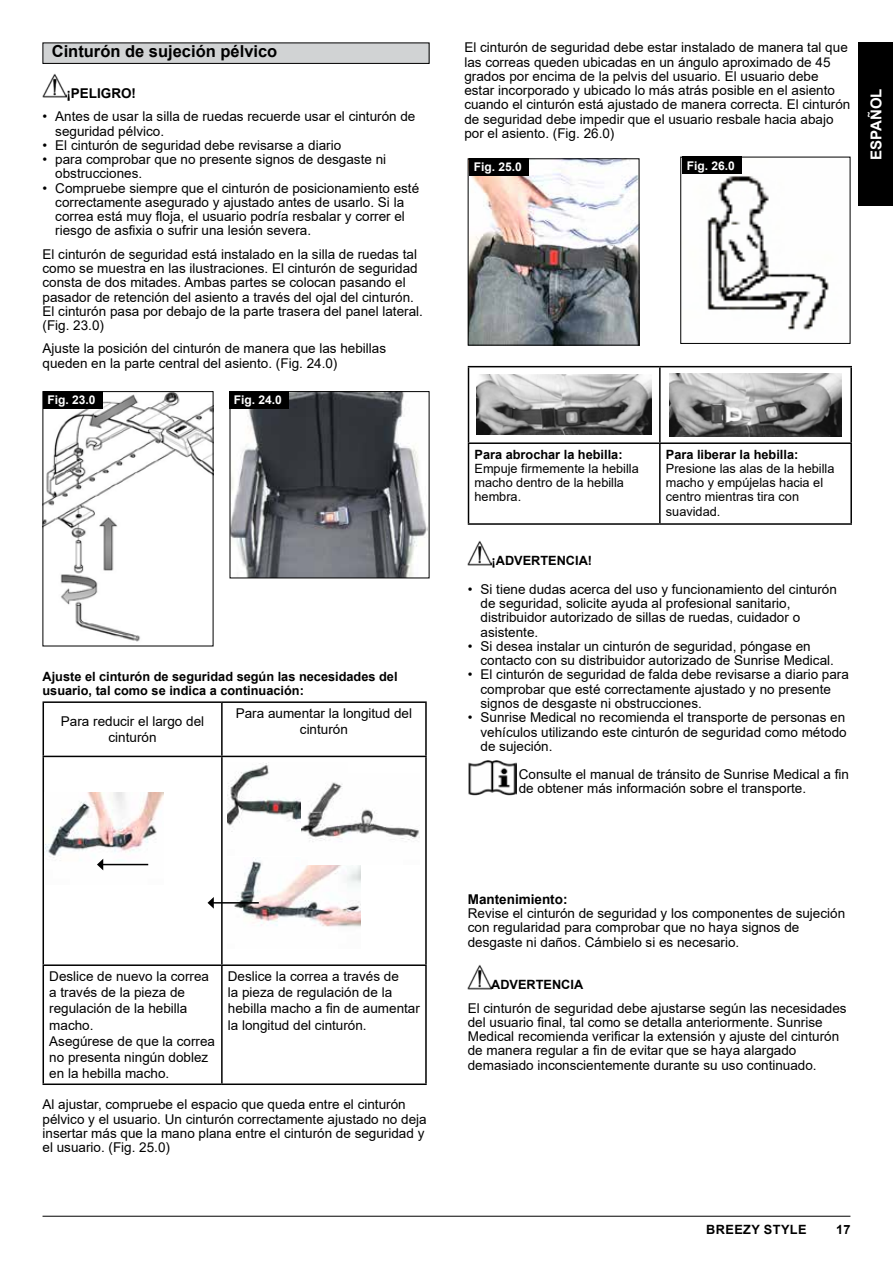
<style>
.page{position:relative;width:893px;height:1263px;background:#fff}
.page>*{position:absolute;margin:0;border:0;box-sizing:border-box;transform-origin:0 0}
.t1{font:700 16.5px "Arial";color:#000}
.t2{font:700 15px "Arial";color:#fff}
.t3{font:13.5px/14.2px "Arial";color:#000}
.t4{font:700 13.5px "Arial";color:#000}
.t5{font:700 12.75px/14.2px "Arial";color:#000}
.t6{font:12.75px/14.2px "Arial";color:#000}
.t7{font:700 12.75px "Arial";letter-spacing:.035em;color:#000}
.t8{font:700 12px "Arial";color:#fff}
</style>
<div class="page">
<hr style="left:43px;top:1216px;width:807px;height:1px;background:#000">
<div style="left:859px;top:43px;width:34px;height:163px;background:#000"></div>
<img style="left:43px;top:73px;width:23px;height:25px">
<div style="left:43px;top:43px;width:386px;height:20px;background:#d1d3d4"></div>
<div style="left:43px;top:43px;width:386px;height:21px;border:1px solid #000"></div>
<img style="left:45px;top:393px;width:166px;height:249px">
<div style="left:43px;top:391px;width:60px;height:17px;background:#000"></div>
<img style="left:232px;top:393px;width:195px;height:183px">
<div style="left:230px;top:391px;width:199px;height:187px;border:1px solid #000"></div>
<div style="left:230px;top:391px;width:59px;height:17px;background:#000"></div>
<hr style="left:43px;top:701px;width:179px;height:2px;background:#000">
<hr style="left:43px;top:703px;width:1px;height:53px;background:#000">
<hr style="left:222px;top:701px;width:205px;height:2px;background:#000">
<hr style="left:221px;top:703px;width:2px;height:53px;background:#000">
<hr style="left:425px;top:703px;width:2px;height:53px;background:#000">
<hr style="left:43px;top:756px;width:179px;height:1px;background:#000">
<hr style="left:43px;top:757px;width:1px;height:207px;background:#000">
<hr style="left:222px;top:756px;width:205px;height:1px;background:#000">
<hr style="left:221px;top:757px;width:2px;height:207px;background:#000">
<hr style="left:425px;top:757px;width:2px;height:207px;background:#000">
<hr style="left:43px;top:964px;width:179px;height:2px;background:#000">
<hr style="left:43px;top:966px;width:1px;height:117px;background:#000">
<hr style="left:222px;top:964px;width:205px;height:2px;background:#000">
<hr style="left:221px;top:966px;width:2px;height:117px;background:#000">
<hr style="left:425px;top:966px;width:2px;height:117px;background:#000">
<hr style="left:43px;top:1083px;width:179px;height:2px;background:#000">
<hr style="left:222px;top:1083px;width:205px;height:2px;background:#000">
<img style="left:228px;top:762px;width:73px;height:70px">
<img style="left:228px;top:859px;width:132px;height:68px">
<img style="left:301px;top:782px;width:119px;height:82px">
<img style="left:45px;top:792px;width:119px;height:79px">
<hr style="left:103px;top:864px;width:45px;height:1px;background:#000">
<svg style="left:97px;top:859px;width:6px;height:11px"></svg>
<hr style="left:213px;top:902px;width:46px;height:1px;background:#000">
<svg style="left:207px;top:897px;width:7px;height:12px"></svg>
<img style="left:470px;top:160px;width:167px;height:183px">
<div style="left:468px;top:158px;width:171px;height:187px;border:1px solid #000"></div>
<div style="left:469px;top:158px;width:60px;height:17px;background:#000"></div>
<hr style="left:468px;top:366px;width:192px;height:1px;background:#000">
<hr style="left:468px;top:367px;width:1px;height:75px;background:#000">
<hr style="left:660px;top:366px;width:192px;height:1px;background:#000">
<hr style="left:659px;top:367px;width:2px;height:75px;background:#000">
<hr style="left:850px;top:367px;width:2px;height:75px;background:#000">
<hr style="left:468px;top:442px;width:192px;height:2px;background:#000">
<hr style="left:468px;top:444px;width:1px;height:79px;background:#000">
<hr style="left:660px;top:442px;width:192px;height:2px;background:#000">
<hr style="left:659px;top:444px;width:2px;height:79px;background:#000">
<hr style="left:850px;top:444px;width:2px;height:79px;background:#000">
<hr style="left:468px;top:523px;width:192px;height:2px;background:#000">
<hr style="left:660px;top:523px;width:192px;height:2px;background:#000">
<img style="left:477px;top:375px;width:174px;height:60px">
<img style="left:669px;top:373px;width:172px;height:64px">
<img style="left:468px;top:541px;width:24px;height:24px">
<img style="left:468px;top:760px;width:49px;height:36px">
<img style="left:707px;top:176px;width:122px;height:154px">
<div style="left:682px;top:157px;width:60px;height:17px;background:#000"></div>
<img style="left:468px;top:965px;width:24px;height:24px">
<p class="t1" style="left:52px;top:40px;width:227px">Cinturón de sujeción pélvico</p>
<p class="t4" style="left:66px;top:84px;width:71px">¡PELIGRO!</p>
<p class="t3" style="left:55px;top:109px;width:362px;text-indent:-13px">• Antes de usar la silla de ruedas recuerde usar el cinturón de seguridad pélvico.</p>
<p class="t3" style="left:43px;top:138px;width:300px">• El cinturón de seguridad debe revisarse a diario</p>
<p class="t3" style="left:55px;top:152px;width:332px;text-indent:-13px">• para comprobar que no presente signos de desgaste ni obstrucciones.</p>
<p class="t3" style="left:55px;top:181px;width:365px;text-indent:-13px">• Compruebe siempre que el cinturón de posicionamiento esté correctamente asegurado y ajustado antes de usarlo. Si la correa está muy floja, el usuario podría resbalar y correr el riesgo de asfixia o sufrir una lesión severa.</p>
<p class="t3" style="left:43px;top:247px;width:382px">El cinturón de seguridad está instalado en la silla de ruedas tal como se muestra en las ilustraciones. El cinturón de seguridad consta de dos mitades. Ambas partes se colocan pasando el pasador de retención del asiento a través del ojal del cinturón.<br>El cinturón pasa por debajo de la parte trasera del panel lateral. (Fig. 23.0)</p>
<p class="t3" style="left:43px;top:341px;width:345px">Ajuste la posición del cinturón de manera que las hebillas queden en la parte central del asiento. (Fig. 24.0)</p>
<p class="t8" style="left:48px;top:391px;width:50px">Fig. 23.0</p>
<p class="t8" style="left:234px;top:391px;width:50px">Fig. 24.0</p>
<p class="t5" style="left:43px;top:670px;width:356px">Ajuste el cinturón de seguridad según las necesidades del usuario, tal como se indica a continuación:</p>
<p class="t3" style="left:61px;top:713px;width:145px;line-height:16.2px;text-align:center">Para reducir el largo del cinturón</p>
<p class="t3" style="left:236px;top:705px;width:178px;line-height:16.2px;text-align:center">Para aumentar la longitud del cinturón</p>
<p class="t3" style="left:464px;top:40px;width:388px">El cinturón de seguridad debe estar instalado de manera tal que las correas queden ubicadas en un ángulo aproximado de 45 grados por encima de la pelvis del usuario. El usuario debe estar incorporado y ubicado lo más atrás posible en el asiento cuando el cinturón está ajustado de manera correcta. El cinturón de seguridad debe impedir que el usuario resbale hacia abajo por el asiento. (Fig. 26.0)</p>
<p class="t8" style="left:474px;top:159px;width:50px">Fig. 25.0</p>
<p class="t8" style="left:687px;top:157px;width:50px">Fig. 26.0</p>
<p class="t2" style="left:866px;top:160px;width:73px;rotate:-90deg">ESPAÑOL</p>
<p class="t5" style="left:474px;top:447px;width:150px">Para abrochar la hebilla:</p>
<p class="t6" style="left:474px;top:461px;width:166px">Empuje firmemente la hebilla macho dentro de la hebilla hembra.</p>
<p class="t5" style="left:666px;top:447px;width:134px">Para liberar la hebilla:</p>
<p class="t6" style="left:666px;top:461px;width:170px">Presione las alas de la hebilla macho y empújelas hacia el centro mientras tira con suavidad.</p>
<p class="t5" style="left:492px;top:554px;width:102px">¡ADVERTENCIA!</p>
<p class="t3" style="left:480px;top:582px;width:358px;text-indent:-13px">• Si tiene dudas acerca del uso y funcionamiento del cinturón de seguridad, solicite ayuda al profesional sanitario, distribuidor autorizado de sillas de ruedas, cuidador o asistente.</p>
<p class="t3" style="left:480px;top:639px;width:355px;text-indent:-13px">• Si desea instalar un cinturón de seguridad, póngase en contacto con su distribuidor autorizado de Sunrise Medical.</p>
<p class="t3" style="left:480px;top:667px;width:370px;text-indent:-13px">• El cinturón de seguridad de falda debe revisarse a diario para comprobar que esté correctamente ajustado y no presente signos de desgaste ni obstrucciones.</p>
<p class="t3" style="left:480px;top:710px;width:368px;text-align:justify;text-indent:-13px">• Sunrise Medical no recomienda el transporte de personas en vehículos utilizando este cinturón de seguridad como método de sujeción.</p>
<p class="t3" style="left:519px;top:767px;width:332px">Consulte el manual de tránsito de Sunrise Medical a fin de obtener más información sobre el transporte.</p>
<p class="t3" style="left:49px;top:968px;width:167px;line-height:16.2px">Deslice de nuevo la correa a través de la pieza de regulación de la hebilla macho.<br>Asegúrese de que la correa no presenta ningún doblez en la hebilla macho.</p>
<p class="t3" style="left:228px;top:968px;width:194px;line-height:16.2px">Deslice la correa a través de<br>la pieza de regulación de la hebilla macho a fin de aumentar la longitud del cinturón.</p>
<p class="t3" style="left:43px;top:1097px;width:386px">Al ajustar, compruebe el espacio que queda entre el cinturón pélvico y el usuario. Un cinturón correctamente ajustado no deja insertar más que la mano plana entre el cinturón de seguridad y el usuario. (Fig. 25.0)</p>
<p class="t4" style="left:468px;top:890px;width:101px">Mantenimiento:</p>
<p class="t3" style="left:468px;top:906px;width:379px">Revise el cinturón de seguridad y los componentes de sujeción con regularidad para comprobar que no haya signos de desgaste ni daños. Cámbielo si es necesario.</p>
<p class="t5" style="left:491px;top:978px;width:94px">ADVERTENCIA</p>
<p class="t3" style="left:468px;top:1001px;width:380px">El cinturón de seguridad debe ajustarse según las necesidades del usuario final, tal como se detalla anteriormente. Sunrise Medical recomienda verificar la extensión y ajuste del cinturón de manera regular a fin de evitar que se haya alargado demasiado inconscientemente durante su uso continuado.</p>
<p class="t7" style="left:706px;top:1220px;width:102px">BREEZY STYLE</p>
<p class="t5" style="left:836px;top:1222px;width:16px">17</p>
</div>
